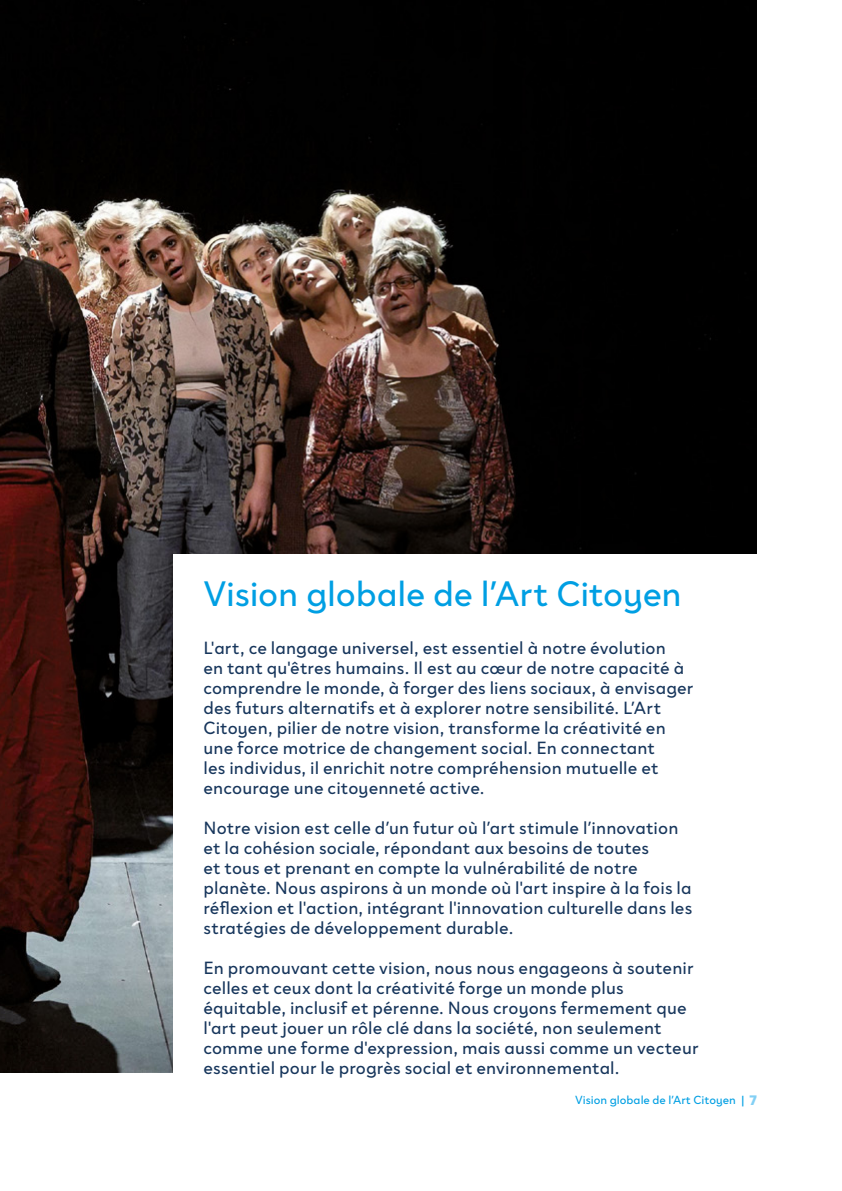
<style>
.page{position:relative;width:842px;height:1191px;background:#fff}
.page>*{position:absolute;margin:0;border:0;box-sizing:border-box;transform-origin:0 0}
.t1{font:36px "Clother";letter-spacing:-.005em;color:#009fe3}
.t2{font:18px/20px "Clother";letter-spacing:.01em;color:#17365c}
.t3{font:12px "Clother";color:#009fe3}
.s1{font-weight:900;font-size:14px;color:#83d0f5}
</style>
<div class="page">
<img style="left:0;top:0;width:757px;height:1073px">
<div style="left:173px;top:554px;width:590px;height:520px;background:#fff"></div>
<h1 class="t1" style="left:203px;top:563px;width:480px">Vision globale de l’Art Citoyen</h1>
<p class="t2" style="left:203px;top:637px;width:491px">L'art, ce langage universel, est essentiel à notre évolution<br>en tant qu'êtres humains. Il est au cœur de notre capacité à comprendre le monde, à forger des liens sociaux, à envisager des futurs alternatifs et à explorer notre sensibilité. L’Art Citoyen, pilier de notre vision, transforme la créativité en une force motrice de changement social. En connectant<br>les individus, il enrichit notre compréhension mutuelle et encourage une citoyenneté active.</p>
<p class="t2" style="left:203px;top:817px;width:490px">Notre vision est celle d’un futur où l’art stimule l’innovation et la cohésion sociale, répondant aux besoins de toutes<br>et tous et prenant en compte la vulnérabilité de notre planète. Nous aspirons à un monde où l'art inspire à la fois la réflexion et l'action, intégrant l'innovation culturelle dans les stratégies de développement durable.</p>
<p class="t2" style="left:203px;top:957px;width:497px">En promouvant cette vision, nous nous engageons à soutenir celles et ceux dont la créativité forge un monde plus équitable, inclusif et pérenne. Nous croyons fermement que l'art peut jouer un rôle clé dans la société, non seulement comme une forme d'expression, mais aussi comme un vecteur essentiel pour le progrès social et environnemental.</p>
<p class="t3" style="left:575px;top:1090px;width:183px">Vision globale de l’Art Citoyen | <span class="s1">7</span></p>
</div>
